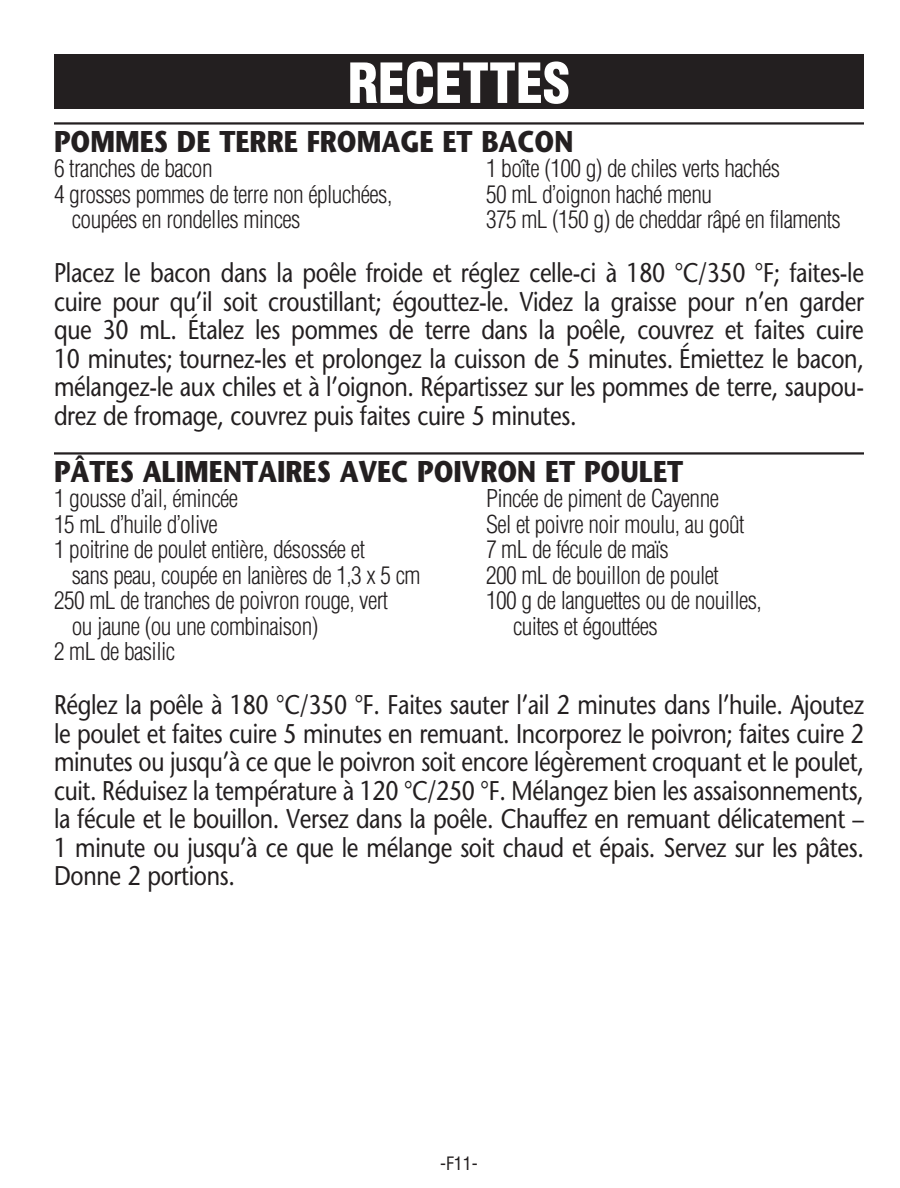
<style>
.page{position:relative;width:900px;height:1188px;background:#fff}
.page>*{position:absolute;margin:0;border:0;box-sizing:border-box;transform-origin:0 0}
.t1{font:900 condensed 54px "Helvetica";color:#fff}
.t2{font:700 30px "Stone Sans";color:#231f20;scale:.85 1}
.t3{font:27px/28.5px "Stone Sans";letter-spacing:-.015em;color:#231f20;text-align:justify;scale:.85 1}
.t4{font:300 condensed 24px "Helvetica";letter-spacing:-.025em;color:#231f20}
.t5{font:condensed 18px "Helvetica";color:#231f20}
</style>
<div class="page">
<div style="left:54px;top:54px;width:810px;height:55px;background:#231f20"></div>
<hr style="left:54px;top:122px;width:810px;height:3px;background:#231f20">
<hr style="left:54px;top:452px;width:810px;height:3px;background:#231f20">
<p class="t1" style="left:348px;top:49px;width:224px">RECETTES</p>
<p class="t2" style="left:54px;top:123px;width:612px">POMMES DE TERRE FROMAGE ET BACON</p>
<p class="t4" style="left:54px;top:153px;width:160px">6 tranches de bacon</p>
<p class="t4" style="left:486px;top:153px;width:296px">1 boîte (100 g) de chiles verts hachés</p>
<p class="t4" style="left:54px;top:179px;width:340px">4 grosses pommes de terre non épluchées,</p>
<p class="t4" style="left:486px;top:179px;width:228px">50 mL d’oignon haché menu</p>
<p class="t4" style="left:72px;top:204px;width:230px">coupées en rondelles minces</p>
<p class="t4" style="left:486px;top:204px;width:356px">375 mL (150 g) de cheddar râpé en filaments</p>
<p class="t3" style="left:54px;top:258px;width:954px">Placez le bacon dans la poêle froide et réglez celle-ci à 180 °C/350 °F; faites-le cuire pour qu’il soit croustillant; égouttez-le. Videz la graisse pour n’en garder que 30 mL. Étalez les pommes de terre dans la poêle, couvrez et faites cuire 10 minutes; tournez-les et prolongez la cuisson de 5 minutes. Émiettez le bacon, mélangez-le aux chiles et à l’oignon. Répartissez sur les pommes de terre, saupou&shy;drez de fromage, couvrez puis faites cuire 5 minutes.</p>
<p class="t2" style="left:54px;top:453px;width:742px">PÂTES ALIMENTAIRES AVEC POIVRON ET POULET</p>
<p class="t4" style="left:54px;top:483px;width:186px">1 gousse d’ail, émincée</p>
<p class="t4" style="left:486px;top:483px;width:235px">Pincée de piment de Cayenne</p>
<p class="t4" style="left:54px;top:509px;width:165px">15 mL d’huile d’olive</p>
<p class="t4" style="left:486px;top:509px;width:260px">Sel et poivre noir moulu, au goût</p>
<p class="t4" style="left:54px;top:534px;width:313px">1 poitrine de poulet entière, désossée et</p>
<p class="t4" style="left:486px;top:534px;width:184px">7 mL de fécule de maïs</p>
<p class="t4" style="left:72px;top:560px;width:350px">sans peau, coupée en lanières de 1,3 x 5 cm</p>
<p class="t4" style="left:486px;top:560px;width:234px">200 mL de bouillon de poulet</p>
<p class="t4" style="left:54px;top:585px;width:336px">250 mL de tranches de poivron rouge, vert</p>
<p class="t4" style="left:486px;top:585px;width:277px">100 g de languettes ou de nouilles,</p>
<p class="t4" style="left:72px;top:611px;width:248px">ou jaune (ou une combinaison)</p>
<p class="t4" style="left:513px;top:611px;width:146px">cuites et égouttées</p>
<p class="t4" style="left:54px;top:636px;width:123px">2 mL de basilic</p>
<p class="t3" style="left:54px;top:690px;width:955px">Réglez la poêle à 180 °C/350 °F. Faites sauter l’ail 2 minutes dans l’huile. Ajoutez le poulet et faites cuire 5 minutes en remuant. Incorporez le poivron; faites cuire 2 minutes ou jusqu’à ce que le poivron soit encore légèrement croquant et le poulet, cuit. Réduisez la température à 120 °C/250 °F. Mélangez bien les assaisonnements, la fécule et le bouillon. Versez dans la poêle. Chauffez en remuant délicatement – 1 minute ou jusqu’à ce que le mélange soit chaud et épais. Servez sur les pâtes.<br>Donne 2 portions.</p>
<p class="t5" style="left:440px;top:1152px;width:39px">-F11-</p>
</div>
